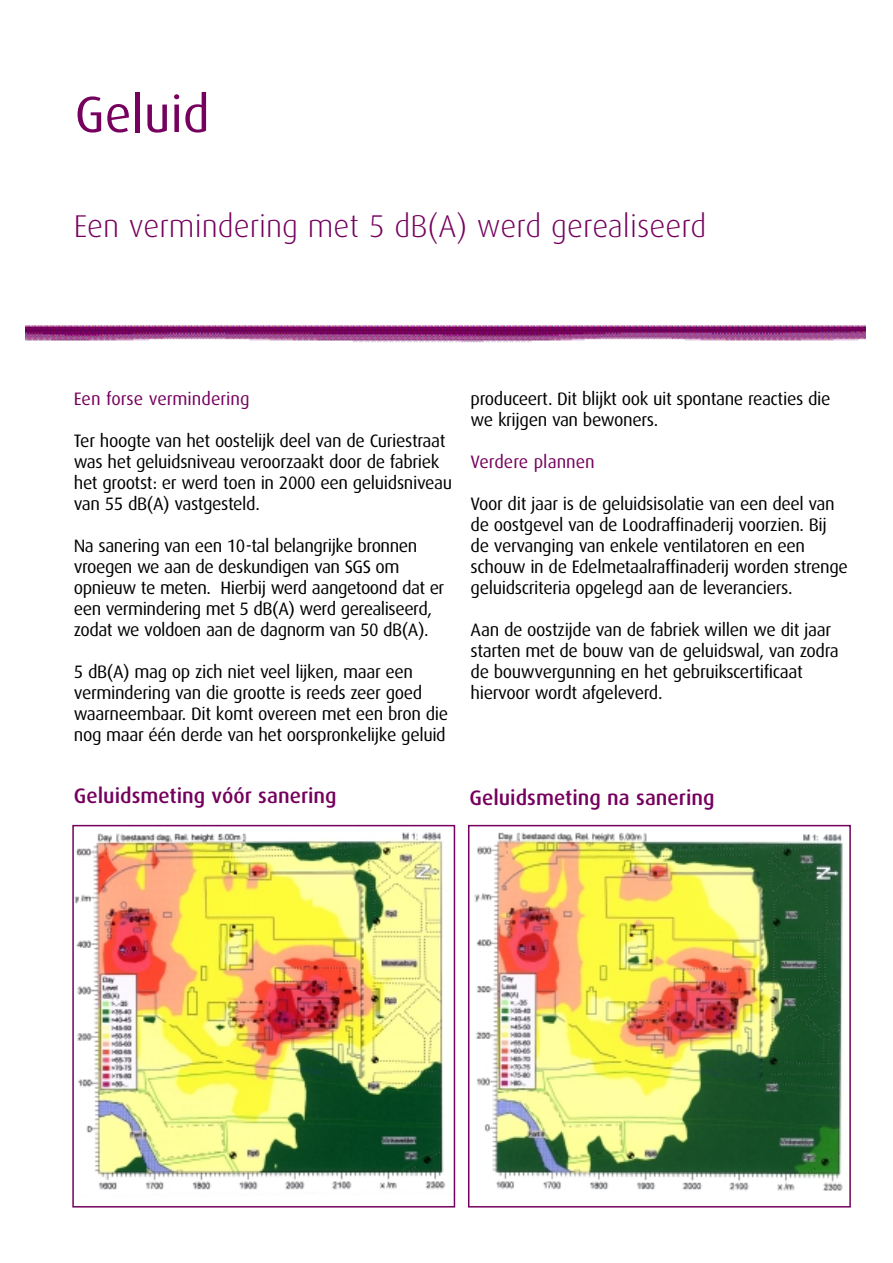
<style>
.page{position:relative;width:893px;height:1263px;background:#fff}
.page>*{position:absolute;margin:0;border:0;box-sizing:border-box;transform-origin:0 0}
.t1{font:51px "Dax";color:#75005d}
.t2{font:300 31.5px "Dax";color:#75005d}
.t3{font:500 21px "Dax";color:#75005d}
.t4{font:18px/21px "Dax";letter-spacing:-.02em;color:#000}
.t5{font:18px "Dax";color:#75005d}
</style>
<div class="page">
<img style="left:26px;top:325px;width:840px;height:18px">
<img style="left:75px;top:832px;width:371px;height:358px">
<div style="left:72px;top:825px;width:383px;height:383px;border:2px solid #75005d"></div>
<img style="left:474px;top:832px;width:369px;height:359px">
<div style="left:468px;top:825px;width:382px;height:383px;border:2px solid #75005d"></div>
<h1 class="t1" style="left:75px;top:96px;width:136px">Geluid</h1>
<h2 class="t2" style="left:74px;top:215px;width:634px">Een vermindering met 5 dB(A) werd gerealiseerd</h2>
<p class="t5" style="left:74px;top:392px;width:177px">Een forse vermindering</p>
<p class="t4" style="left:74px;top:432px;width:380px">Ter hoogte van het oostelijk deel van de Curiestraat was het geluidsniveau veroorzaakt door de fabriek het grootst: er werd toen in 2000 een geluidsniveau van 55 dB(A) vastgesteld.</p>
<p class="t4" style="left:74px;top:537px;width:372px">Na sanering van een 10-tal belangrijke bronnen vroegen we aan de deskundigen van SGS om opnieuw te meten. Hierbij werd aangetoond dat er een vermindering met 5 dB(A) werd gerealiseerd, zodat we voldoen aan de dagnorm van 50 dB(A).</p>
<p class="t4" style="left:74px;top:663px;width:376px">5 dB(A) mag op zich niet veel lijken, maar een vermindering van die grootte is reeds zeer goed waarneembaar. Dit komt overeen met een bron die nog maar één derde van het oorspronkelijke geluid</p>
<p class="t4" style="left:470px;top:390px;width:361px">produceert. Dit blijkt ook uit spontane reacties die we krijgen van bewoners.</p>
<p class="t5" style="left:470px;top:455px;width:126px">Verdere plannen</p>
<p class="t4" style="left:470px;top:495px;width:379px">Voor dit jaar is de geluidsisolatie van een deel van de oostgevel van de Loodraffinaderij voorzien. Bij de vervanging van enkele ventilatoren en een schouw in de Edelmetaalraffinaderij worden strenge geluidscriteria opgelegd aan de leveranciers.</p>
<p class="t4" style="left:470px;top:621px;width:369px">Aan de oostzijde van de fabriek willen we dit jaar starten met de bouw van de geluidswal, van zodra de bouwvergunning en het gebruikscertificaat hiervoor wordt afgeleverd.</p>
<p class="t3" style="left:74px;top:789px;width:264px">Geluidsmeting vóór sanering</p>
<p class="t3" style="left:469px;top:790px;width:247px">Geluidsmeting na sanering</p>
</div>
